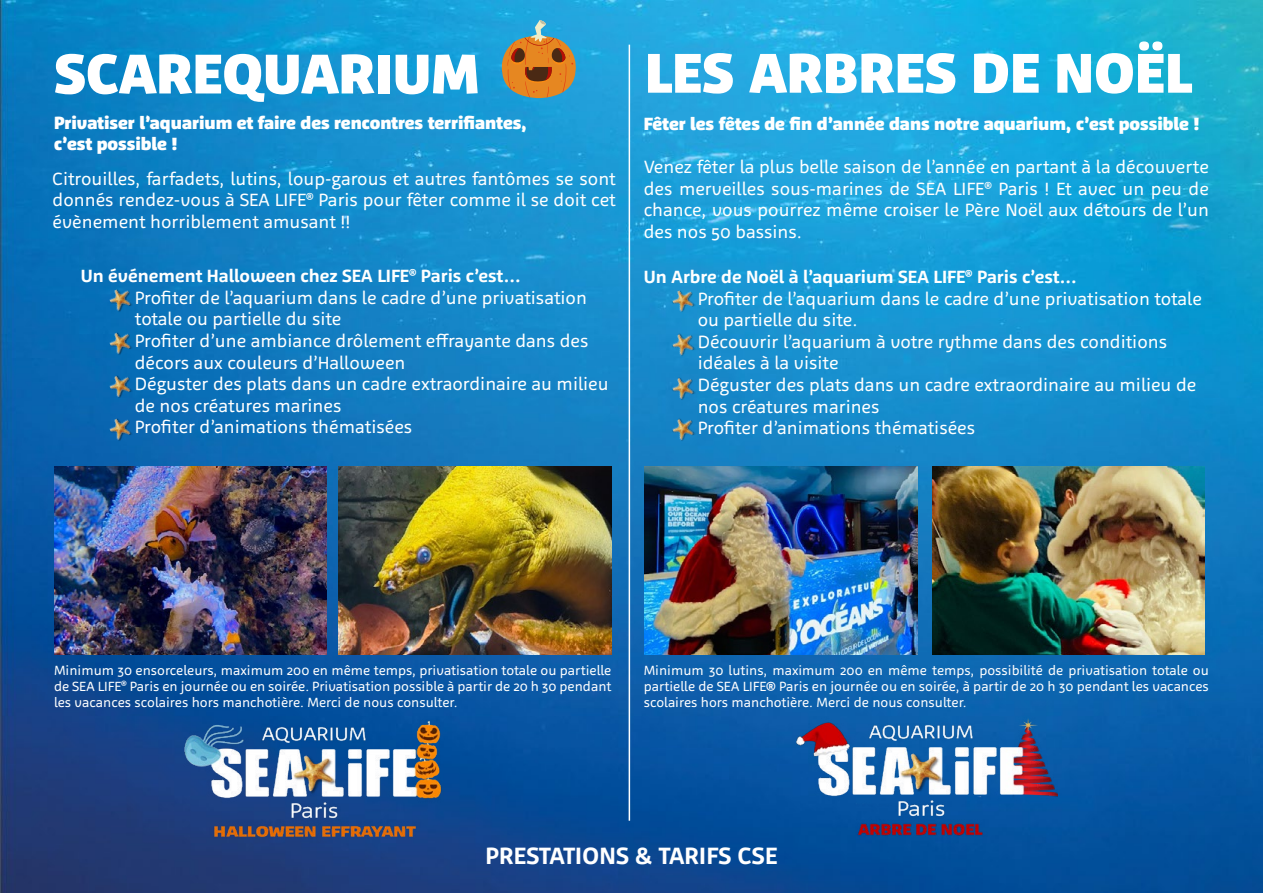
<style>
.page{position:relative;width:1263px;height:893px;background:#fff}
.page>*{position:absolute;margin:0;border:0;box-sizing:border-box;transform-origin:0 0}
.t1{font:900 57px "Agile";letter-spacing:.015em;color:#fff}
.t2{font:700 24px "Agile";letter-spacing:.015em;color:#fff}
.t3{font:18px/21.6px "Agile";color:#fff;text-align:justify}
.t4{font:900 18px/21.6px "Agile";color:#fff}
.t5{font:13.5px/16.2px "Agile";color:#fff;text-align:justify}
.s1{font-weight:700}
</style>
<div class="page">
<img style="left:0;top:0;width:1263px;height:893px">
<hr style="left:629px;top:45px;width:1px;height:776px;background:#fff">
<img style="left:109px;top:286px;width:24px;height:26px">
<img style="left:109px;top:330px;width:24px;height:25px">
<img style="left:109px;top:416px;width:24px;height:25px">
<img style="left:109px;top:373px;width:24px;height:25px">
<img style="left:183px;top:719px;width:267px;height:122px">
<img style="left:672px;top:287px;width:24px;height:26px">
<img style="left:672px;top:331px;width:24px;height:26px">
<img style="left:672px;top:375px;width:24px;height:25px">
<img style="left:672px;top:416px;width:24px;height:26px">
<img style="left:790px;top:717px;width:267px;height:122px">
<img style="left:645px;top:467px;width:272px;height:188px">
<img style="left:339px;top:467px;width:272px;height:188px">
<img style="left:932px;top:467px;width:273px;height:188px">
<img style="left:54px;top:467px;width:272px;height:188px">
<svg style="left:498px;top:20px;width:82px;height:78px;background:#8a886d"></svg>
<h1 class="t1" style="left:54px;top:39px;width:426px">SCAREQUARIUM</h1>
<p class="t4" style="left:54px;top:112px;width:474px">Privatiser l’aquarium et faire des rencontres terrifiantes, c’est possible !</p>
<p class="t3" style="left:53px;top:168px;width:565px">Citrouilles, farfadets, lutins, loup-garous et autres fantômes se sont donnés rendez-vous à SEA LIFE<sup>®</sup> Paris pour fêter comme il se doit cet évènement horriblement amusant !!</p>
<p class="t3" style="left:135px;top:265px;width:475px;text-align:left;text-indent:-54px"><span class="s1">Un événement Halloween chez SEA LIFE</span><sup>®</sup> <span class="s1">Paris c’est...<br></span>Profiter de l’aquarium dans le cadre d’une privatisation totale ou partielle du site<br>Profiter d’une ambiance drôlement effrayante dans des décors aux couleurs d’Halloween<br>Déguster des plats dans un cadre extraordinaire au milieu de nos créatures marines<br>Profiter d’animations thématisées</p>
<h1 class="t1" style="left:645px;top:39px;width:549px">LES ARBRES DE NOËL</h1>
<p class="t4" style="left:644px;top:113px;width:557px">Fêter les fêtes de fin d’année dans notre aquarium, c’est possible !</p>
<p class="t3" style="left:644px;top:156px;width:567px">Venez fêter la plus belle saison de l’année en partant à la découverte des merveilles sous-marines de SEA LIFE<sup>®</sup> Paris ! Et avec un peu de chance, vous pourrez même croiser le Père Noël aux détours de l’un des nos 50 bassins.</p>
<p class="t3" style="left:698px;top:266px;width:506px;text-align:left;text-indent:-54px"><span class="s1">Un Arbre de Noël à l’aquarium SEA LIFE</span><sup>®</sup> <span class="s1">Paris c’est...<br></span>Profiter de l’aquarium dans le cadre d’une privatisation totale ou partielle du site.<br>Découvrir l’aquarium à votre rythme dans des conditions idéales à la visite<br>Déguster des plats dans un cadre extraordinaire au milieu de nos créatures marines<br>Profiter d’animations thématisées</p>
<p class="t5" style="left:54px;top:662px;width:559px">Minimum 30 ensorceleurs, maximum 200 en même temps, privatisation totale ou partielle de SEA LIFE<sup>®</sup> Paris en journée ou en soirée. Privatisation possible à partir de 20 h 30 pendant les vacances scolaires hors manchotière. Merci de nous consulter.</p>
<p class="t5" style="left:644px;top:662px;width:567px">Minimum 30 lutins, maximum 200 en même temps, possibilité de privatisation totale ou partielle de SEA LIFE® Paris en journée ou en soirée, à partir de 20 h 30 pendant les vacances scolaires hors manchotière. Merci de nous consulter.</p>
<h2 class="t2" style="left:486px;top:841px;width:293px">PRESTATIONS &amp; TARIFS CSE</h2>
</div>
